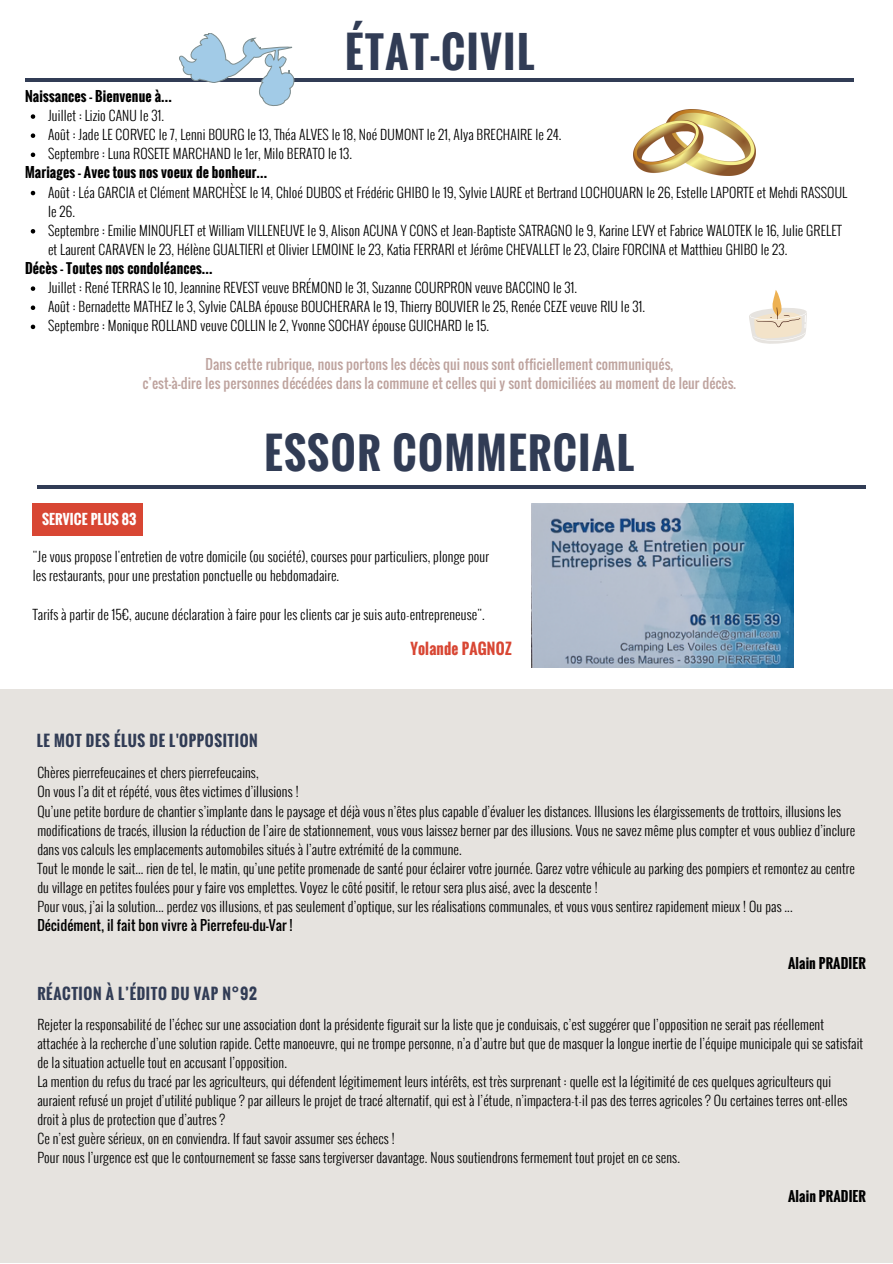
<style>
.page{position:relative;width:893px;height:1264px;background:#fff}
.page>*{position:absolute;margin:0;border:0;box-sizing:border-box;transform-origin:0 0}
.t1{font:700 42px "Oswald";letter-spacing:.04em;color:#313c55}
.t2{font:700 15px "Oswald";letter-spacing:.04em;color:#313c55}
.t3{font:700 15px "Oswald";letter-spacing:.01em;color:#d84633}
.t4{font:700 13.65px "Oswald";letter-spacing:.01em;color:#fff}
.t5{font:300 13.5px/19px "Oswald";letter-spacing:.01em;color:#000}
.t6{font:13.5px "Oswald";letter-spacing:.01em;color:#bea39e}
.t7{font:700 13.5px "Oswald";letter-spacing:.01em;color:#000}
.t8{font:13.5px "Oswald";letter-spacing:.01em;color:#000}
</style>
<div class="page">
<hr style="left:25px;top:78px;width:828px;height:3px;background:#313c55">
<svg style="left:31px;top:114px;width:4px;height:5px"></svg>
<svg style="left:31px;top:133px;width:4px;height:5px"></svg>
<svg style="left:31px;top:152px;width:4px;height:5px"></svg>
<svg style="left:31px;top:191px;width:4px;height:4px"></svg>
<svg style="left:31px;top:229px;width:4px;height:4px"></svg>
<svg style="left:31px;top:286px;width:4px;height:5px"></svg>
<svg style="left:31px;top:305px;width:4px;height:5px"></svg>
<svg style="left:31px;top:324px;width:4px;height:5px"></svg>
<img style="left:633px;top:109px;width:122px;height:67px">
<svg style="left:179px;top:33px;width:115px;height:73px"></svg>
<svg style="left:749px;top:290px;width:58px;height:54px"></svg>
<hr style="left:37px;top:485px;width:829px;height:3px;background:#313c55">
<div style="left:32px;top:504px;width:111px;height:32px;background:#d84633"></div>
<img style="left:531px;top:504px;width:262px;height:164px">
<div style="left:0;top:689px;width:892px;height:573px;background:#e6e3df"></div>
<p class="t7" style="left:25px;top:86px;width:148px">Naissances - Bienvenue à...</p>
<p class="t1" style="left:345px;top:20px;width:190px">ÉTAT-CIVIL</p>
<p class="t5" style="left:48px;top:105px;width:117px">Juillet : Lizio CANU le 31.</p>
<p class="t5" style="left:48px;top:124px;width:515px">Août : Jade LE CORVEC le 7, Lenni BOURG le 13, Théa ALVES le 18, Noé DUMONT le 21, Alya BRECHAIRE le 24.</p>
<p class="t5" style="left:48px;top:144px;width:305px">Septembre : Luna ROSETE MARCHAND le 1er, Milo BERATO le 13.</p>
<p class="t5" style="left:48px;top:182px;width:800px">Août : Léa GARCIA et Clément MARCHÈSE le 14, Chloé DUBOS et Frédéric GHIBO le 19, Sylvie LAURE et Bertrand LOCHOUARN le 26, Estelle LAPORTE et Mehdi RASSOUL le 26.</p>
<p class="t5" style="left:48px;top:220px;width:795px">Septembre : Emilie MINOUFLET et William VILLENEUVE le 9, Alison ACUNA Y CONS et Jean-Baptiste SATRAGNO le 9, Karine LEVY et Fabrice WALOTEK le 16, Julie GRELET et Laurent CARAVEN le 23, Hélène GUALTIERI et Olivier LEMOINE le 23, Katia FERRARI et Jérôme CHEVALLET le 23, Claire FORCINA et Matthieu GHIBO le 23.</p>
<p class="t5" style="left:48px;top:277px;width:530px">Juillet : René TERRAS le 10, Jeannine REVEST veuve BRÉMOND le 31, Suzanne COURPRON veuve BACCINO le 31.</p>
<p class="t5" style="left:48px;top:296px;width:598px">Août : Bernadette MATHEZ le 3, Sylvie CALBA épouse BOUCHERARA le 19, Thierry BOUVIER le 25, Renée CEZE veuve RIU le 31.</p>
<p class="t5" style="left:48px;top:316px;width:442px">Septembre : Monique ROLLAND veuve COLLIN le 2, Yvonne SOCHAY épouse GUICHARD le 15.</p>
<p class="t7" style="left:25px;top:162px;width:243px">Mariages - Avec tous nos voeux de bonheur...</p>
<p class="t7" style="left:25px;top:258px;width:189px">Décès - Toutes nos condoléances...</p>
<p class="t6" style="left:205px;top:353px;width:469px">Dans cette rubrique, nous portons les décès qui nous sont officiellement communiqués,</p>
<p class="t6" style="left:143px;top:372px;width:595px">c’est-à-dire les personnes décédées dans la commune et celles qui y sont domiciliées au moment de leur décès.</p>
<p class="t1" style="left:264px;top:421px;width:371px">ESSOR COMMERCIAL</p>
<p class="t4" style="left:42px;top:508px;width:96px">SERVICE PLUS 83</p>
<p class="t5" style="left:33px;top:546px;width:458px">"Je vous propose l'entretien de votre domicile (ou société), courses pour particuliers, plonge pour les restaurants, pour une prestation ponctuelle ou hebdomadaire.</p>
<p class="t5" style="left:33px;top:604px;width:453px">Tarifs à partir de 15€, aucune déclaration à faire pour les clients car je suis auto-entrepreneuse".</p>
<p class="t3" style="left:410px;top:637px;width:103px">Yolande PAGNOZ</p>
<p class="t2" style="left:37px;top:729px;width:222px">LE MOT DES ÉLUS DE L'OPPOSITION</p>
<p class="t5" style="left:37px;top:762px;width:223px">Chères pierrefeucaines et chers pierrefeucains,</p>
<p class="t5" style="left:37px;top:781px;width:263px">On vous l’a dit et répété, vous êtes victimes d’illusions !</p>
<p class="t5" style="left:37px;top:800px;width:819px">Qu’une petite bordure de chantier s’implante dans le paysage et déjà vous n’êtes plus capable d’évaluer les distances. Illusions les élargissements de trottoirs, illusions les modifications de tracés, illusion la réduction de l’aire de stationnement, vous vous laissez berner par des illusions. Vous ne savez même plus compter et vous oubliez d’inclure dans vos calculs les emplacements automobiles situés à l’autre extrémité de la commune.</p>
<p class="t5" style="left:37px;top:858px;width:819px">Tout le monde le sait... rien de tel, le matin, qu’une petite promenade de santé pour éclairer votre journée. Garez votre véhicule au parking des pompiers et remontez au centre du village en petites foulées pour y faire vos emplettes. Voyez le côté positif, le retour sera plus aisé, avec la descente !</p>
<p class="t5" style="left:37px;top:896px;width:756px">Pour vous, j’ai la solution... perdez vos illusions, et pas seulement d’optique, sur les réalisations communales, et vous vous sentirez rapidement mieux ! Ou pas ...</p>
<p class="t8" style="left:37px;top:915px;width:256px">Décidément, il fait bon vivre à Pierrefeu-du-Var !</p>
<p class="t2" style="left:37px;top:982px;width:221px">RÉACTION À L’ÉDITO DU VAP N°92</p>
<p class="t7" style="left:788px;top:953px;width:79px">Alain PRADIER</p>
<p class="t5" style="left:37px;top:1013px;width:827px">Rejeter la responsabilité de l’échec sur une association dont la présidente figurait sur la liste que je conduisais, c’est suggérer que l’opposition ne serait pas réellement attachée à la recherche d’une solution rapide. Cette manoeuvre, qui ne trompe personne, n’a d’autre but que de masquer la longue inertie de l’équipe municipale qui se satisfait de la situation actuelle tout en accusant l’opposition.</p>
<p class="t5" style="left:37px;top:1071px;width:811px">La mention du refus du tracé par les agriculteurs, qui défendent légitimement leurs intérêts, est très surprenant : quelle est la légitimité de ces quelques agriculteurs qui auraient refusé un projet d’utilité publique ? par ailleurs le projet de tracé alternatif, qui est à l’étude, n’impactera-t-il pas des terres agricoles ? Ou certaines terres ont-elles droit à plus de protection que d’autres ?</p>
<p class="t5" style="left:37px;top:1128px;width:359px">Ce n’est guère sérieux, on en conviendra. If faut savoir assumer ses échecs !</p>
<p class="t5" style="left:37px;top:1147px;width:644px">Pour nous l’urgence est que le contournement se fasse sans tergiverser davantage. Nous soutiendrons fermement tout projet en ce sens.</p>
<p class="t7" style="left:788px;top:1185px;width:79px">Alain PRADIER</p>
</div>
